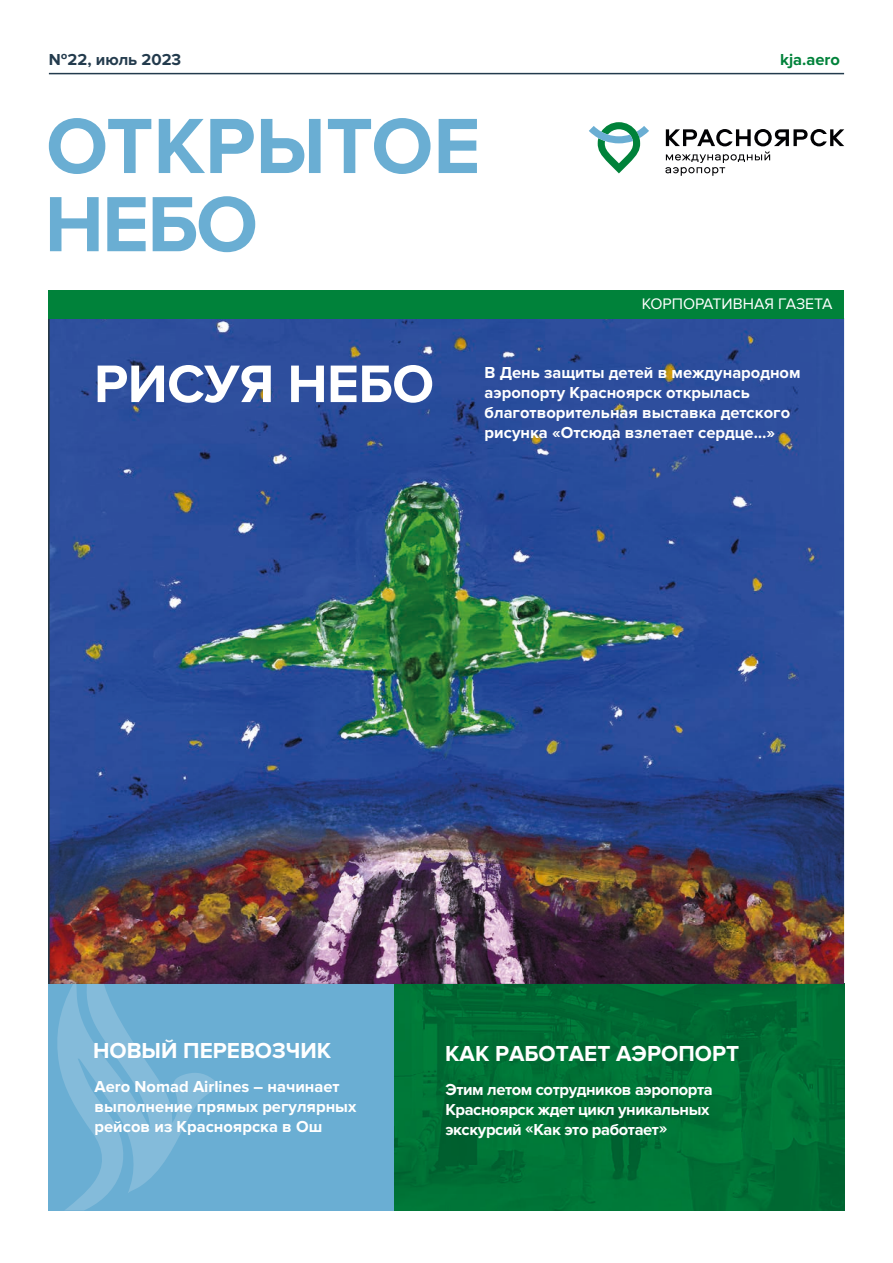
<style>
.page{position:relative;width:893px;height:1263px;background:#fff}
.page>*{position:absolute;margin:0;border:0;box-sizing:border-box;transform-origin:0 0}
.t1{font:700 81.15px/78.2px "Proxima Nova";letter-spacing:-.01em;color:#6aaed3}
.t2{font:700 54.75px "Proxima Nova";letter-spacing:-.01em;color:#fff}
.t3{font:700 22.5px "Proxima Nova";color:#fff}
.t4{font:700 16.5px/19.8px "Proxima Nova";color:#fff}
.t5{font:700 16.5px/19.8px "Proxima Nova";letter-spacing:-.025em;color:#fff}
.t6{font:700 16.5px "Proxima Nova";color:#233b4d}
.t7{font:700 16.5px "Proxima Nova";color:#00823a}
.t8{font:15.75px "Proxima Nova";color:#fff}
.s1{font-weight:400;font-size:13.5px;color:#fff}
</style>
<div class="page">
<img style="left:394px;top:984px;width:450px;height:226px">
<img style="left:50px;top:318px;width:794px;height:666px">
<hr style="left:49px;top:73px;width:795px;height:1px;background:#233b4d">
<svg style="left:665px;top:129px;width:179px;height:47px"></svg>
<svg style="left:589px;top:122px;width:60px;height:51px"></svg>
<div style="left:49px;top:290px;width:795px;height:28px;background:#00823a"></div>
<div style="left:49px;top:984px;width:345px;height:226px;background:#6aaed3"></div>
<svg style="left:57px;top:984px;width:163px;height:226px"></svg>
<p class="t6" style="left:49px;top:50px;width:134px">№22, июль 2023</p>
<p class="t7" style="left:780px;top:50px;width:67px">kja.aero<span class="s1">2</span></p>
<h1 class="t1" style="left:45px;top:109px;width:437px">ОТКРЫТОЕ<br>НЕБО</h1>
<p class="t8" style="left:642px;top:294px;width:192px">КОРПОРАТИВНАЯ ГАЗЕТА</p>
<h2 class="t2" style="left:94px;top:352px;width:342px">РИСУЯ НЕБО</h2>
<p class="t4" style="left:485px;top:363px;width:318px">В День защиты детей в международном аэропорту Красноярск открылась благотворительная выставка детского рисунка «Отсюда взлетает сердце…»</p>
<h3 class="t3" style="left:93px;top:1037px;width:240px">НОВЫЙ ПЕРЕВОЗЧИК</h3>
<p class="t4" style="left:95px;top:1077px;width:263px">Aero Nomad Airlines – начинает выполнение прямых регулярных рейсов из Красноярска в Ош</p>
<h3 class="t3" style="left:445px;top:1040px;width:295px">КАК РАБОТАЕТ АЭРОПОРТ</h3>
<p class="t5" style="left:445px;top:1080px;width:269px">Этим летом сотрудников аэропорта<br>Красноярск ждет цикл уникальных экскурсий «Как это работает»</p>
</div>
